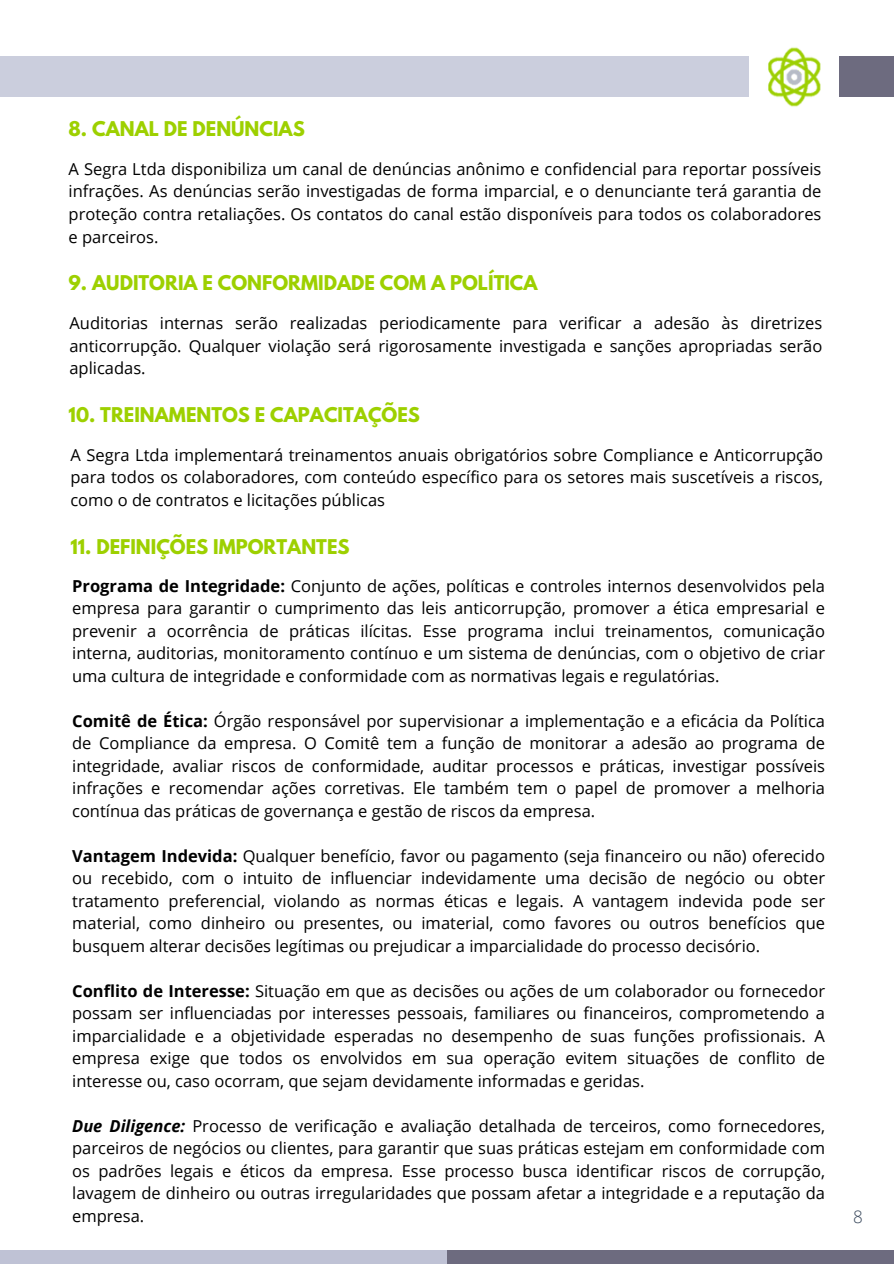
<style>
.page{position:relative;width:894px;height:1264px;background:#fff}
.page>*{position:absolute;margin:0;border:0;box-sizing:border-box;transform-origin:0 0}
.t1{font:700 18px "League Spartan";color:#9dd000}
.t2{font:300 17.1px "Open Sans";color:#37465a}
.t3{font:16.5px/22.5px "Open Sans";color:#000;text-align:justify}
.s1{font-weight:700}
.s2{font-weight:700;font-style:italic}
</style>
<div class="page">
<img style="left:768px;top:47px;width:53px;height:60px">
<div style="left:446px;top:1250px;width:447px;height:13px;background:#6d6b7f"></div>
<div style="left:0;top:1250px;width:446px;height:13px;background:#bfc2d5"></div>
<div style="left:0;top:57px;width:748px;height:40px;background:#cbcedd"></div>
<div style="left:839px;top:57px;width:54px;height:40px;background:#6d6b7f"></div>
<p class="t1" style="left:69px;top:120px;width:238px">8. CANAL DE DENÚNCIAS</p>
<p class="t3" style="left:69px;top:157px;width:754px">A Segra Ltda disponibiliza um canal de denúncias anônimo e confidencial para reportar possíveis infrações. As denúncias serão investigadas de forma imparcial, e o denunciante terá garantia de proteção contra retaliações. Os contatos do canal estão disponíveis para todos os colaboradores e parceiros.</p>
<p class="t1" style="left:69px;top:274px;width:470px">9. AUDITORIA E CONFORMIDADE COM A POLÍTICA</p>
<p class="t3" style="left:69px;top:312px;width:754px">Auditorias internas serão realizadas periodicamente para verificar a adesão às diretrizes anticorrupção. Qualquer violação será rigorosamente investigada e sanções apropriadas serão aplicadas.</p>
<p class="t1" style="left:69px;top:406px;width:353px">10. TREINAMENTOS E CAPACITAÇÕES</p>
<p class="t3" style="left:70px;top:443px;width:754px">A Segra Ltda implementará treinamentos anuais obrigatórios sobre Compliance e Anticorrupção para todos os colaboradores, com conteúdo específico para os setores mais suscetíveis a riscos, como o de contratos e licitações públicas</p>
<p class="t1" style="left:70px;top:538px;width:280px">11. DEFINIÇÕES IMPORTANTES</p>
<p class="t3" style="left:72px;top:574px;width:754px"><span class="s1">Programa de Integridade:</span> Conjunto de ações, políticas e controles internos desenvolvidos pela empresa para garantir o cumprimento das leis anticorrupção, promover a ética empresarial e prevenir a ocorrência de práticas ilícitas. Esse programa inclui treinamentos, comunicação interna, auditorias, monitoramento contínuo e um sistema de denúncias, com o objetivo de criar uma cultura de integridade e conformidade com as normativas legais e regulatórias.</p>
<p class="t3" style="left:72px;top:709px;width:754px"><span class="s1">Comitê de Ética:</span> Órgão responsável por supervisionar a implementação e a eficácia da Política de Compliance da empresa. O Comitê tem a função de monitorar a adesão ao programa de integridade, avaliar riscos de conformidade, auditar processos e práticas, investigar possíveis infrações e recomendar ações corretivas. Ele também tem o papel de promover a melhoria contínua das práticas de governança e gestão de riscos da empresa.</p>
<p class="t3" style="left:72px;top:844px;width:754px"><span class="s1">Vantagem Indevida:</span> Qualquer benefício, favor ou pagamento (seja financeiro ou não) oferecido ou recebido, com o intuito de influenciar indevidamente uma decisão de negócio ou obter tratamento preferencial, violando as normas éticas e legais. A vantagem indevida pode ser material, como dinheiro ou presentes, ou imaterial, como favores ou outros benefícios que busquem alterar decisões legítimas ou prejudicar a imparcialidade do processo decisório.</p>
<p class="t3" style="left:72px;top:979px;width:754px"><span class="s1">Conflito de Interesse:</span> Situação em que as decisões ou ações de um colaborador ou fornecedor possam ser influenciadas por interesses pessoais, familiares ou financeiros, comprometendo a imparcialidade e a objetividade esperadas no desempenho de suas funções profissionais. A empresa exige que todos os envolvidos em sua operação evitem situações de conflito de interesse ou, caso ocorram, que sejam devidamente informadas e geridas.</p>
<p class="t3" style="left:72px;top:1114px;width:754px"><span class="s2">Due Diligence:</span> Processo de verificação e avaliação detalhada de terceiros, como fornecedores, parceiros de negócios ou clientes, para garantir que suas práticas estejam em conformidade com os padrões legais e éticos da empresa. Esse processo busca identificar riscos de corrupção, lavagem de dinheiro ou outras irregularidades que possam afetar a integridade e a reputação da empresa.</p>
<p class="t2" style="left:852px;top:1204px;width:11px">8</p>
</div>
